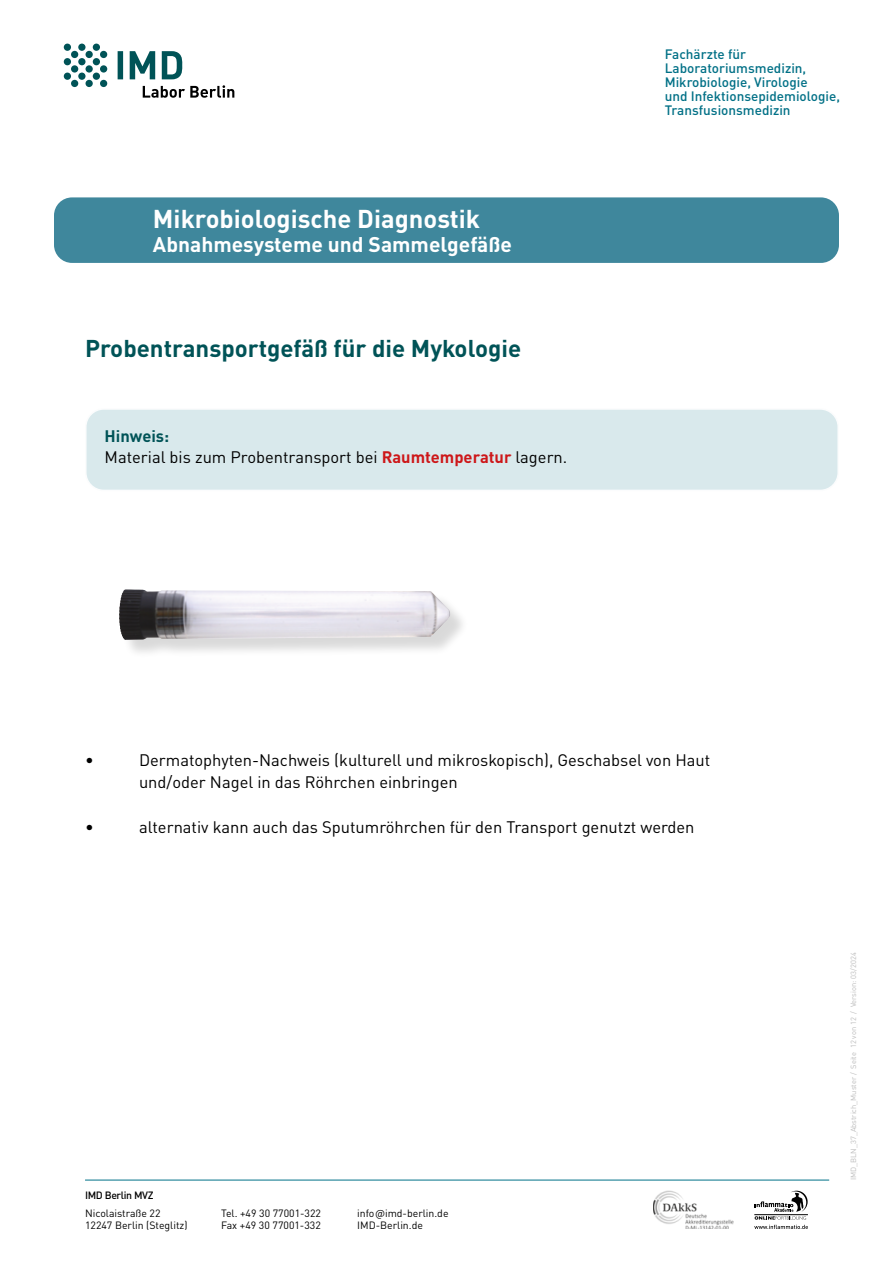
<style>
.page{position:relative;width:893px;height:1263px;background:#fff}
.page>*{position:absolute;margin:0;border:0;box-sizing:border-box;transform-origin:0 0}
.t1{font:700 25.5px "DIN Pro";color:#fff}
.t2{font:700 24px "DIN Pro";color:#005357}
.t3{font:700 21px "DIN Pro";color:#fff}
.t4{font:16.5px/22.5px "DIN Pro";color:#000}
.t5{font:500 13.5px/14px "DIN Pro";color:#007086}
.t6{font:10.5px "DIN Pro";color:#000}
.t7{font:500 10.5px "DIN Pro";letter-spacing:-.035em;color:#000}
.t8{font:7.5px "DIN Pro";color:#bcbcbc}
.s1{font-weight:700;color:#005357}
.s2{font-weight:700;color:#cd1719}
</style>
<div class="page">
<div style="left:54px;top:197px;width:785px;height:66px;background:#3f879c;border-radius:18px"></div>
<svg style="left:118px;top:51px;width:65px;height:28px"></svg>
<svg style="left:143px;top:85px;width:91px;height:13px"></svg>
<svg style="left:64px;top:44px;width:43px;height:43px"></svg>
<svg style="left:754px;top:1225px;width:54px;height:4px"></svg>
<svg style="left:755px;top:1191px;width:53px;height:28px"></svg>
<hr style="left:754px;top:1214px;width:54px;height:1px;background:#000">
<img style="left:653px;top:1191px;width:80px;height:38px">
<hr style="left:85px;top:1180px;width:744px;height:1px;background:#007188">
<div style="left:86px;top:409px;width:752px;height:81px;background:#d9e9ec;border-radius:18px"></div>
<div style="left:85px;top:408px;width:754px;height:83px;border:2px solid #e8eef2;border-radius:18px"></div>
<div style="left:121px;top:591px;width:348px;height:68px;background:#000;opacity:.15"></div>
<img style="left:119px;top:589px;width:6px;height:29px">
<h1 class="t1" style="left:153px;top:197px;width:329px">Mikrobiologische Diagnostik</h1>
<p class="t3" style="left:153px;top:227px;width:360px">Abnahmesysteme und Sammelgefäße</p>
<h2 class="t2" style="left:85px;top:329px;width:438px">Probentransportgefäß für die Mykologie</h2>
<p class="t4" style="left:105px;top:424px;width:464px;line-height:21px"><span class="s1">Hinweis:<br></span>Material bis zum Probentransport bei <span class="s2">Raumtemperatur</span> lagern.</p>
<p class="t5" style="left:665px;top:46px;width:177px">Fachärzte für<br>Laboratoriumsmedizin,<br>Mikrobiologie, Virologie<br>und Infektionsepidemiologie,<br>Transfusionsmedizin</p>
<p class="t4" style="left:85px;top:747px;width:10px">•</p>
<p class="t4" style="left:139px;top:747px;width:573px">Dermatophyten-Nachweis (kulturell und mikroskopisch), Geschabsel von Haut und/oder Nagel in das Röhrchen einbringen</p>
<p class="t4" style="left:85px;top:814px;width:10px">•</p>
<p class="t4" style="left:139px;top:814px;width:557px">alternativ kann auch das Sputumröhrchen für den Transport genutzt werden</p>
<p class="t7" style="left:85px;top:1186px;width:70px">IMD Berlin MVZ</p>
<p class="t6" style="left:85px;top:1205px;width:77px">Nicolaistraße 22</p>
<p class="t6" style="left:221px;top:1205px;width:101px">Tel. +49 30 77001-322</p>
<p class="t6" style="left:357px;top:1205px;width:93px">info@imd-berlin.de</p>
<p class="t6" style="left:85px;top:1217px;width:104px">12247 Berlin (Steglitz)</p>
<p class="t6" style="left:221px;top:1217px;width:101px">Fax +49 30 77001-332</p>
<p class="t6" style="left:357px;top:1217px;width:67px">IMD-Berlin.de</p>
<p class="t8" style="left:848px;top:1180px;width:229px;rotate:-90deg">IMD_BLN_37_Abstrich_Muster / Seite 12 von 12 / Version: 03/2024</p>
</div>
